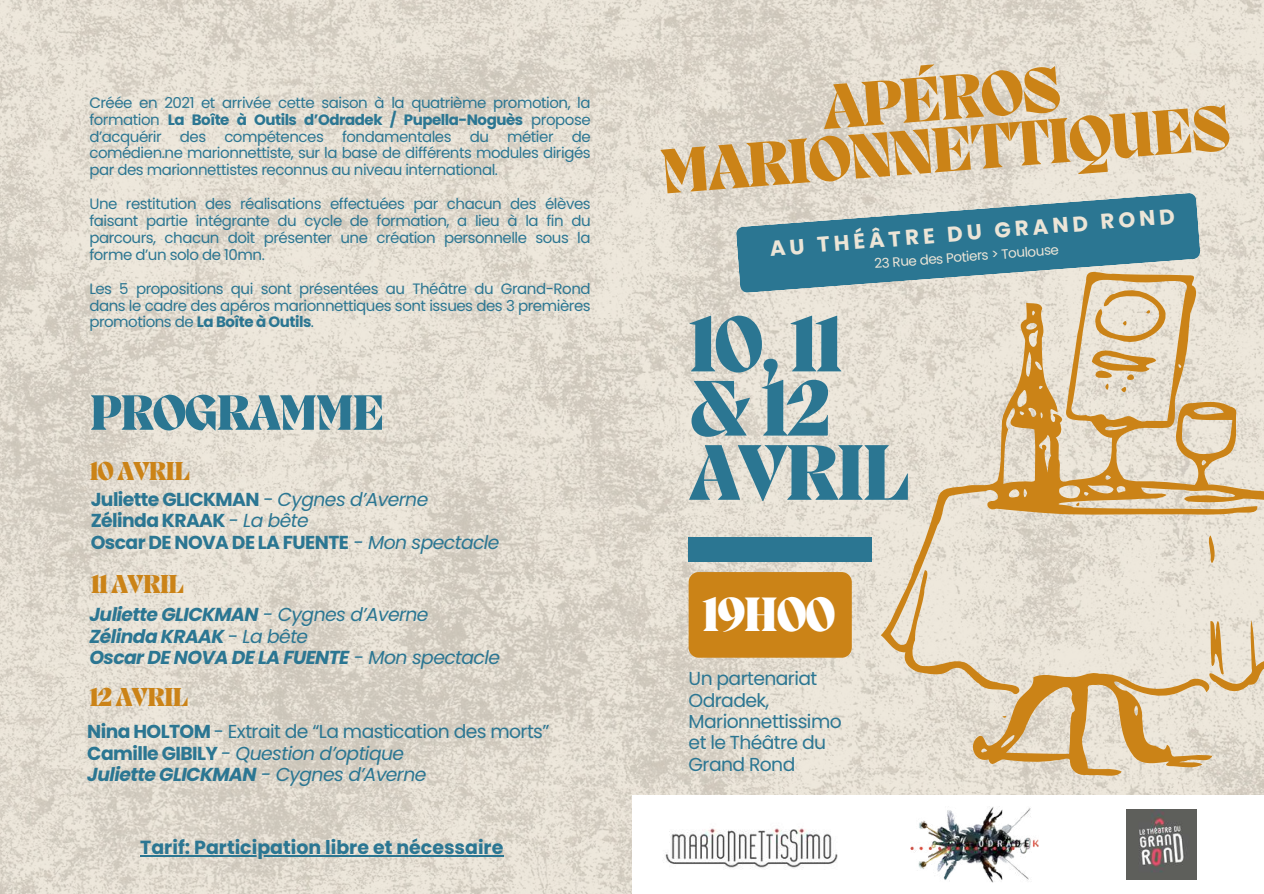
<style>
.page{position:relative;width:1264px;height:894px;background:#fff}
.page>*{position:absolute;margin:0;border:0;box-sizing:border-box;transform-origin:0 0}
.t1{font:800 80.85px/64.2px "Migra";letter-spacing:-.04em;color:#2b7692}
.t2{font:800 65.1px/51.8px "Migra";color:#cb8317;text-align:center}
.t3{font:800 51px "Migra";letter-spacing:-.04em;color:#2b7692}
.t4{font:800 49.5px "Migra";letter-spacing:-.04em;color:#fff}
.t5{font:800 26.7px "Migra";letter-spacing:-.04em;color:#cb8317}
.t6{font:700 21.45px "Poppins";color:#ece5d7}
.t7{font:700 18.9px "Poppins";color:#2b7692}
.t8{font:18.75px/21.5px "Poppins";letter-spacing:-.03em;color:#2b7692}
.t9{font:700 18.75px/21.5px "Poppins";letter-spacing:-.03em;color:#2b7692}
.t10{font:italic 700 18.75px/21.5px "Poppins";letter-spacing:-.03em;color:#2b7692}
.t11{font:15px/17px "Poppins";letter-spacing:-.03em;color:#2b7692;text-align:justify}
.t12{font:13.5px "Poppins";color:#ece5d7}
.s1{font-weight:700}
.s2{font-weight:400}
.s3{font-weight:400;font-style:italic}
.s4{font-style:italic}
.s5{font-weight:700;font-style:italic}
</style>
<div class="page">
<img style="left:0;top:0;width:1263px;height:893px">
<svg style="left:880px;top:265px;width:383px;height:513px;background:#e2d2b8"></svg>
<svg style="left:736px;top:193px;width:464px;height:100px;background:#6b98a4"></svg>
<div style="left:632px;top:794px;width:631px;height:99px;background:#fff"></div>
<img style="left:663px;top:828px;width:175px;height:41px">
<img style="left:1126px;top:809px;width:70px;height:70px">
<img style="left:910px;top:807px;width:128px;height:75px">
<div style="left:688px;top:536px;width:184px;height:25px;background:#2b7692"></div>
<div style="left:688px;top:572px;width:163px;height:85px;background:#cb8317"></div>
<hr style="left:140px;top:855px;width:363px;height:1px;background:#2b7692">
<p class="t11" style="left:89px;top:94px;width:503px">Créée en 2021 et arrivée cette saison à la quatrième promotion, la formation <span class="s1">La Boîte à Outils d’Odradek / Pupella-Noguès</span> propose d’acquérir des compétences fondamentales du métier de comédien.ne marionnettiste, sur la base de différents modules dirigés par des marionnettistes reconnus au niveau international.</p>
<p class="t11" style="left:89px;top:195px;width:503px">Une restitution des réalisations effectuées par chacun des élèves faisant partie intégrante du cycle de formation, a lieu à la fin du parcours, chacun doit présenter une création personnelle sous la forme d’un solo de 10mn.</p>
<p class="t11" style="left:89px;top:280px;width:503px">Les 5 propositions qui sont présentées au Théâtre du Grand-Rond dans le cadre des apéros marionnettiques sont issues des 3 premières promotions de <span class="s1">La Boîte à Outils</span>.</p>
<h3 class="t3" style="left:89px;top:388px;width:297px">PROGRAMME</h3>
<h3 class="t5" style="left:89px;top:458px;width:102px">10AVRIL</h3>
<p class="t9" style="left:91px;top:488px;width:410px">Juliette GLICKMAN <span class="s2">-</span> <span class="s3">Cygnes d’Averne<br></span>Zélinda KRAAK <span class="s3">- La bête<br></span>Oscar DE NOVA DE LA FUENTE <span class="s3">- Mon spectacle</span></p>
<h3 class="t5" style="left:91px;top:571px;width:95px">11AVRIL</h3>
<p class="t10" style="left:89px;top:603px;width:412px">Juliette GLICKMAN <span class="s2">- Cygnes d’Averne<br></span>Zélinda KRAAK <span class="s2">- La bête<br></span>Oscar DE NOVA DE LA FUENTE <span class="s2">- Mon spectacle</span></p>
<h3 class="t5" style="left:89px;top:684px;width:101px">12AVRIL</h3>
<p class="t8" style="left:87px;top:721px;width:464px"><span class="s1">Nina HOLTOM</span> - Extrait de “La mastication des morts”<br><span class="s1">Camille GIBILY</span> <span class="s4">- Question d’optique<br></span><span class="s5">Juliette GLICKMAN</span> <span class="s4">- Cygnes d’Averne</span></p>
<p class="t7" style="left:140px;top:834px;width:365px">Tarif: Participation libre et nécessaire</p>
<h2 class="t2" style="left:655px;top:97px;width:573px;rotate:-4deg">APÉROS<br>MARIONNETTIQUES</h2>
<h3 class="t6" style="left:768px;top:235px;width:408px;rotate:-5deg">AU THÉÂTRE DU GRAND ROND</h3>
<p class="t12" style="left:873px;top:253px;width:186px;rotate:-4deg">23 Rue des Potiers &gt; Toulouse</p>
<h1 class="t1" style="left:688px;top:318px;width:223px">10,11 &amp;12<br>AVRIL</h1>
<h3 class="t4" style="left:702px;top:591px;width:135px">19H00</h3>
<p class="t8" style="left:688px;top:667px;width:155px">Un partenariat<br>Odradek,<br>Marionnettissimo et le Théâtre du<br>Grand Rond</p>
</div>
